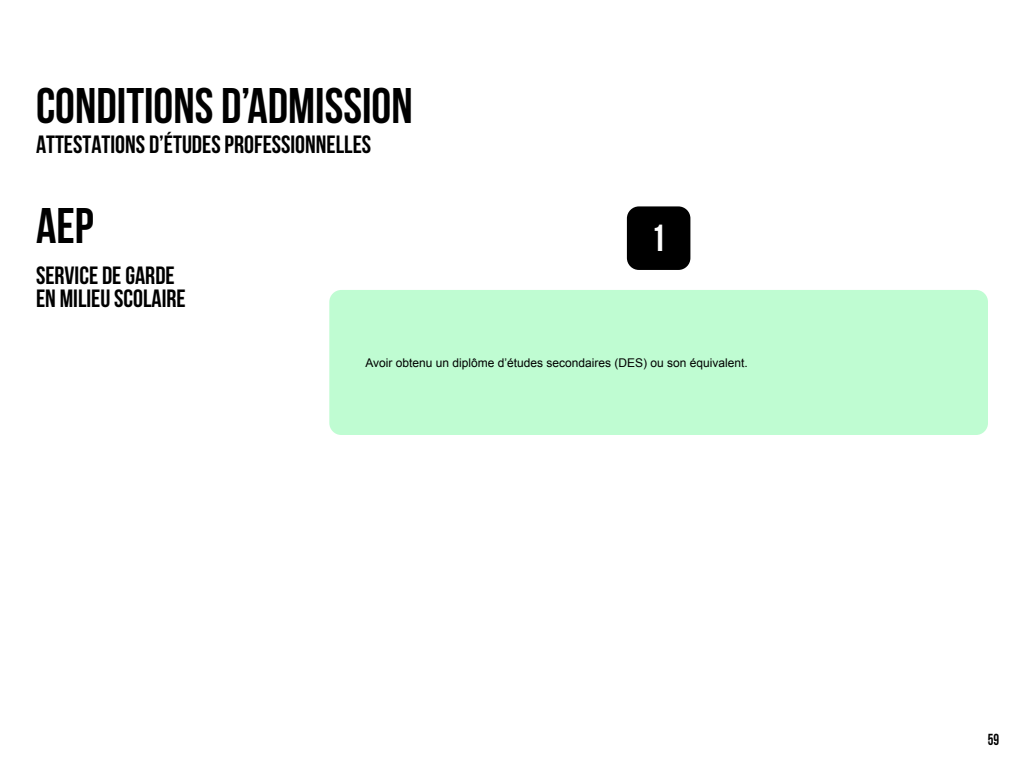
<style>
.page{position:relative;width:1024px;height:768px;background:#fff}
.page>*{position:absolute;margin:0;border:0;box-sizing:border-box;transform-origin:0 0}
.t1{font:700 50px "Bebas Neue";color:#000}
.t2{font:700 37.7px "Bebas Neue";color:#fff}
.t3{font:700 25px/23px "Bebas Neue";color:#000}
.t4{font:700 16px "Bebas Neue";color:#000;scale:.9 1}
.t5{font:12px "Arial";color:#000}
</style>
<div class="page">
<div style="left:329px;top:290px;width:659px;height:145px;background:#bffcd2;border-radius:12px"></div>
<div style="left:627px;top:206px;width:63px;height:64px;background:#000;border-radius:12px"></div>
<h1 class="t1" style="left:36px;top:78px;width:378px">CONDITIONS D’ADMISSION</h1>
<p class="t3" style="left:36px;top:132px;width:337px">ATTESTATIONS D’ÉTUDES PROFESSIONNELLES</p>
<h1 class="t1" style="left:36px;top:198px;width:59px">AEP</h1>
<p class="t3" style="left:36px;top:263px;width:151px">SERVICE DE GARDE<br>EN MILIEU SCOLAIRE</p>
<h2 class="t2" style="left:651px;top:218px;width:16px">1</h2>
<p class="t5" style="left:365px;top:355px;width:384px">Avoir obtenu un diplôme d’études secondaires (DES) ou son équivalent.</p>
<p class="t4" style="left:988px;top:731px;width:14px">59</p>
</div>
